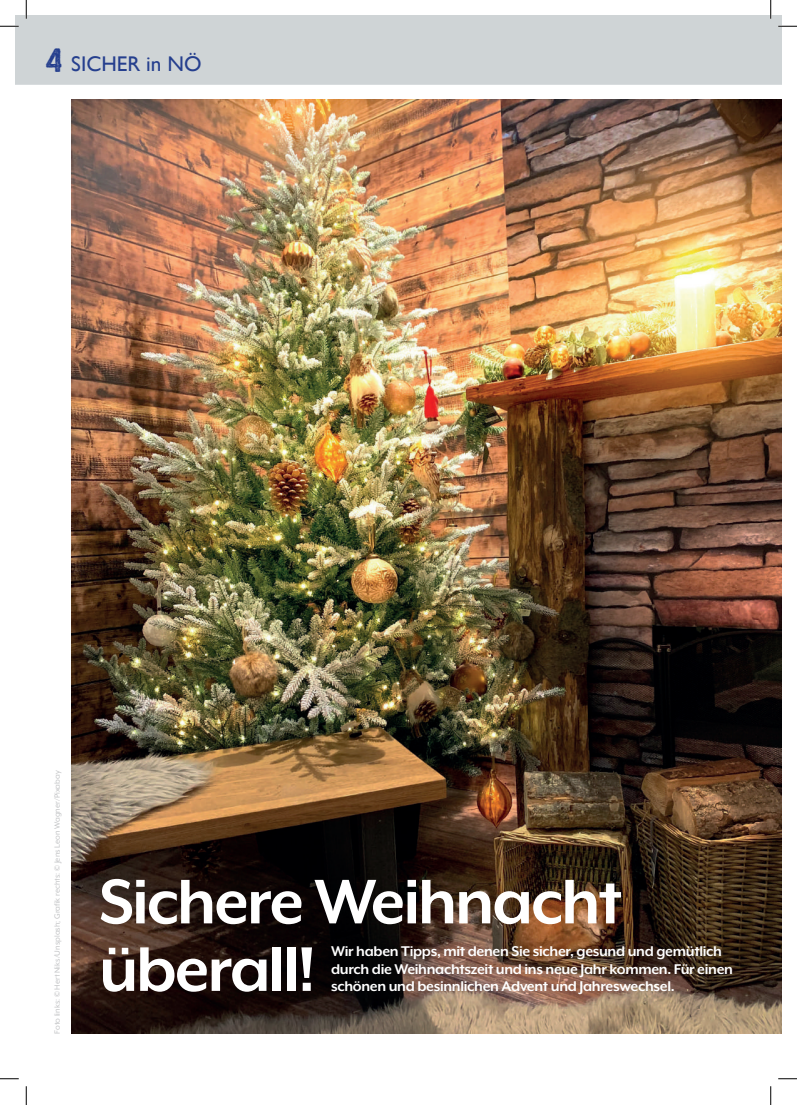
<style>
.page{position:relative;width:797px;height:1105px;background:#fff}
.page>*{position:absolute;margin:0;border:0;box-sizing:border-box;transform-origin:0 0}
.t1{font:700 72.5px/67.5px "Mr Eaves XL Mod OT";letter-spacing:-.03em;color:#fff}
.t2{font:21.25px "Gill Sans";color:#253f8e}
.t3{font:700 16.25px/17.5px "Mr Eaves XL Mod OT";letter-spacing:-.02em;color:#fff}
.t4{font:8.75px "Mr Eaves XL Mod OT";color:#c1c2c4}
.s1{font-family:"ZEMBOOD";font-size:33.75px}
</style>
<div class="page">
<div style="left:16px;top:16px;width:765px;height:69px;background:#cfd4d6"></div>
<img style="left:71px;top:100px;width:710px;height:934px">
<svg style="left:0;top:25px;width:19px;height:2px"></svg>
<svg style="left:778px;top:25px;width:19px;height:2px"></svg>
<svg style="left:0;top:1078px;width:19px;height:1px"></svg>
<svg style="left:778px;top:1078px;width:19px;height:1px"></svg>
<svg style="left:25px;top:0;width:2px;height:19px"></svg>
<svg style="left:25px;top:1086px;width:2px;height:19px"></svg>
<svg style="left:770px;top:0;width:1px;height:19px"></svg>
<svg style="left:770px;top:1086px;width:1px;height:19px"></svg>
<h2 class="t2" style="left:46px;top:52px;width:157px"><span class="s1">4</span> SICHER in NÖ</h2>
<p class="t4" style="left:52px;top:1034px;width:265px;rotate:-90deg">Foto links: © Hert Niks/Unsplash; Grafik rechts: © Jens Leon Wagner/Pixabay</p>
<h1 class="t1" style="left:99px;top:867px;width:524px">Sichere Weihnacht überall!</h1>
<p class="t3" style="left:331px;top:942px;width:403px">Wir haben Tipps, mit denen Sie sicher, gesund und gemütlich durch die Weihnachtszeit und ins neue Jahr kommen. Für einen schönen und besinnlichen Advent und Jahreswechsel.</p>
</div>
